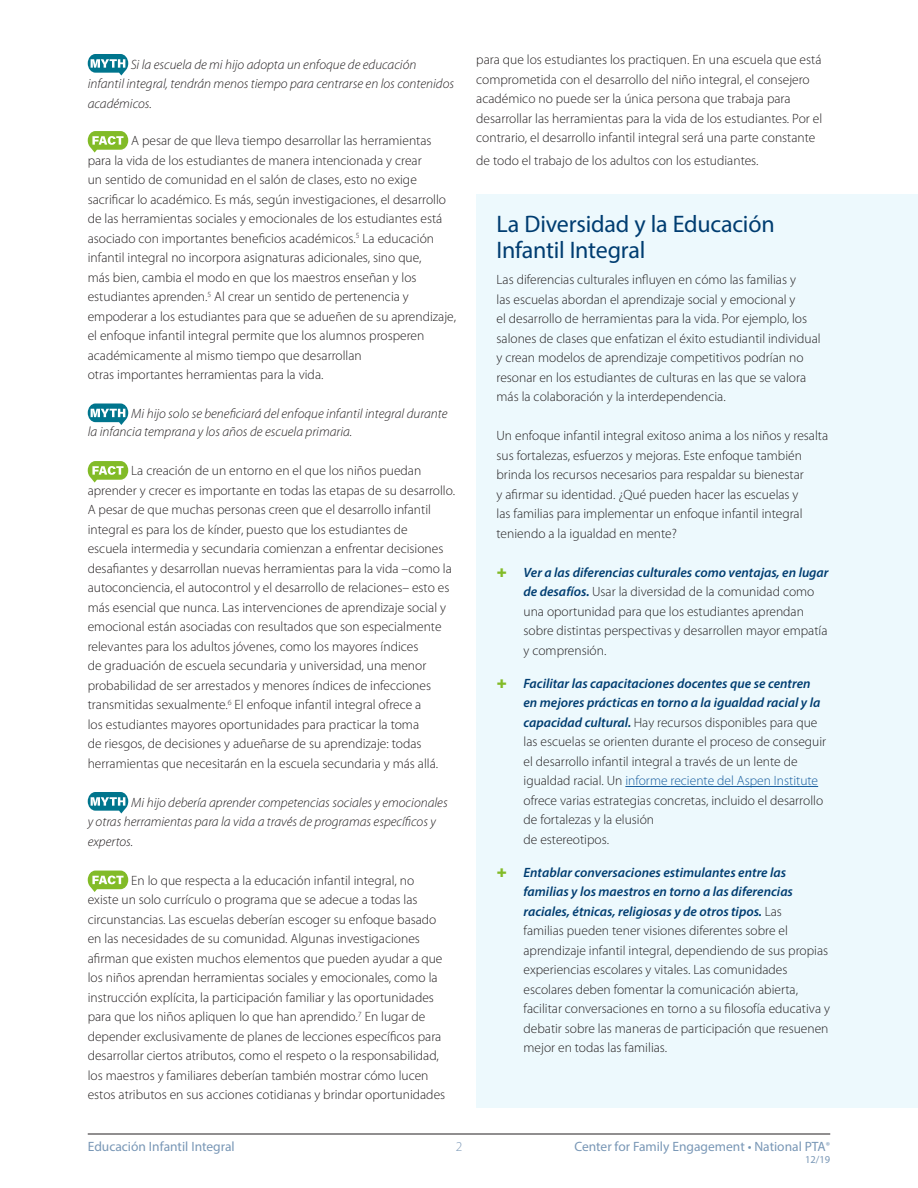
<style>
.page{position:relative;width:918px;height:1188px;background:#fff}
.page>*{position:absolute;margin:0;border:0;box-sizing:border-box;transform-origin:0 0}
.Subhead{font:24px/25.5px "Myriad Pro";letter-spacing:-.01em;color:#003d71}
.Body{font:300 13.5px/19.5px "Myriad Pro";color:#231f20}
.t1{font:italic 300 13.5px/19.5px "Myriad Pro";color:#231f20}
.t2{font:13.5px "Myriad Pro";color:#7997b6}
.t3{font:300 13.5px "Myriad Pro";color:#7997b6}
.t4{font:10.5px "Myriad Pro";color:#7997b6}
.s1{font-weight:600;font-style:italic;color:#003d71}
.s2{color:#175d9e}
.s3{font-family:"Minion Pro"}
</style>
<div class="page">
<hr style="left:88px;top:1134px;width:742px;height:1px;background:#231f20">
<svg style="left:88px;top:54px;width:40px;height:21px"></svg>
<svg style="left:88px;top:131px;width:40px;height:22px"></svg>
<svg style="left:88px;top:404px;width:40px;height:21px"></svg>
<svg style="left:88px;top:461px;width:40px;height:22px"></svg>
<svg style="left:88px;top:792px;width:40px;height:21px"></svg>
<svg style="left:88px;top:871px;width:40px;height:21px"></svg>
<div style="left:476px;top:194px;width:442px;height:914px;background:#edf9fd"></div>
<hr style="left:625px;top:786px;width:193px;height:1px;background:#175d9e">
<p class="t1" style="left:88px;top:55px;width:368px;text-indent:43px">Si la escuela de mi hijo adopta un enfoque de educación infantil integral, tendrán menos tiempo para centrarse en los contenidos académicos.</p>
<p class="Body" style="left:88px;top:131px;width:370px;text-indent:43px">A pesar de que lleva tiempo desarrollar las herramientas para la vida de los estudiantes de manera intencionada y crear<br>un sentido de comunidad en el salón de clases, esto no exige sacrificar lo académico. Es más, según investigaciones, el desarrollo de las herramientas sociales y emocionales de los estudiantes está asociado con importantes beneficios académicos.<sup>5</sup> La educación infantil integral no incorpora asignaturas adicionales, sino que,<br>más bien, cambia el modo en que los maestros enseñan y los estudiantes aprenden.<sup>5</sup> Al crear un sentido de pertenencia y empoderar a los estudiantes para que se adueñen de su aprendizaje, el enfoque infantil integral permite que los alumnos prosperen académicamente al mismo tiempo que desarrollan<br>otras importantes herramientas para la vida.</p>
<p class="t1" style="left:88px;top:405px;width:361px;line-height:18px;text-indent:43px">Mi hijo solo se beneficiará del enfoque infantil integral durante la infancia temprana y los años de escuela primaria.</p>
<p class="Body" style="left:88px;top:461px;width:369px;text-indent:43px">La creación de un entorno en el que los niños puedan aprender y crecer es importante en todas las etapas de su desarrollo.<br>A pesar de que muchas personas creen que el desarrollo infantil integral es para los de kínder, puesto que los estudiantes de<br>escuela intermedia y secundaria comienzan a enfrentar decisiones desafiantes y desarrollan nuevas herramientas para la vida –como la autoconciencia, el autocontrol y el desarrollo de relaciones– esto es más esencial que nunca. Las intervenciones de aprendizaje social y emocional están asociadas con resultados que son especialmente relevantes para los adultos jóvenes, como los mayores índices<br>de graduación de escuela secundaria y universidad, una menor probabilidad de ser arrestados y menores índices de infecciones transmitidas sexualmente.<sup>6</sup> El enfoque infantil integral ofrece a<br>los estudiantes mayores oportunidades para practicar la toma<br>de riesgos, de decisiones y adueñarse de su aprendizaje: todas herramientas que necesitarán en la escuela secundaria y más allá.</p>
<p class="t1" style="left:88px;top:793px;width:361px;text-indent:43px">Mi hijo debería aprender competencias sociales y emocionales y otras herramientas para la vida a través de programas específicos y expertos.</p>
<p class="Body" style="left:88px;top:871px;width:359px;text-indent:43px">En lo que respecta a la educación infantil integral, no existe un solo currículo o programa que se adecue a todas las circunstancias. Las escuelas deberían escoger su enfoque basado en las necesidades de su comunidad. Algunas investigaciones afirman que existen muchos elementos que pueden ayudar a que los niños aprendan herramientas sociales y emocionales, como la instrucción explícita, la participación familiar y las oportunidades para que los niños apliquen lo que han aprendido.<sup>7</sup> En lugar de depender exclusivamente de planes de lecciones específicos para desarrollar ciertos atributos, como el respeto o la responsabilidad, los maestros y familiares deberían también mostrar cómo lucen estos atributos en sus acciones cotidianas y brindar oportunidades</p>
<p class="Body" style="left:476px;top:50px;width:347px">para que los estudiantes los practiquen. En una escuela que está comprometida con el desarrollo del niño integral, el consejero académico no puede ser la única persona que trabaja para desarrollar las herramientas para la vida de los estudiantes. Por el contrario, el desarrollo infantil integral será una parte constante</p>
<p class="Body" style="left:476px;top:150px;width:284px">de todo el trabajo de los adultos con los estudiantes.</p>
<p class="Subhead" style="left:497px;top:211px;width:280px">La Diversidad y la Educación<br>Infantil Integral</p>
<p class="Body" style="left:497px;top:270px;width:326px">Las diferencias culturales influyen en cómo las familias y<br>las escuelas abordan el aprendizaje social y emocional y<br>el desarrollo de herramientas para la vida. Por ejemplo, los salones de clases que enfatizan el éxito estudiantil individual y crean modelos de aprendizaje competitivos podrían no resonar en los estudiantes de culturas en las que se valora más la colaboración y la interdependencia.</p>
<p class="Body" style="left:497px;top:426px;width:333px">Un enfoque infantil integral exitoso anima a los niños y resalta sus fortalezas, esfuerzos y mejoras. Este enfoque también brinda los recursos necesarios para respaldar su bienestar<br>y afirmar su identidad. ¿Qué pueden hacer las escuelas y<br>las familias para implementar un enfoque infantil integral teniendo a la igualdad en mente?</p>
<p class="Body" style="left:524px;top:562px;width:307px"><span class="s1">Ver a las diferencias culturales como ventajas, en lugar de desafíos.</span> Usar la diversidad de la comunidad como una oportunidad para que los estudiantes aprendan sobre distintas perspectivas y desarrollen mayor empatía y comprensión.</p>
<p class="Body" style="left:524px;top:673px;width:304px"><span class="s1">Facilitar las capacitaciones docentes que se centren en mejores prácticas en torno a la igualdad racial y la capacidad cultural.</span> Hay recursos disponibles para que las escuelas se orienten durante el proceso de conseguir el desarrollo infantil integral a través de un lente de igualdad racial. Un <span class="s2">informe reciente del Aspen Institute </span>ofrece varias estrategias concretas, incluido el desarrollo de fortalezas y la elusión<br>de estereotipos.</p>
<p class="Body" style="left:524px;top:862px;width:308px"><span class="s1">Entablar conversaciones estimulantes entre las familias y los maestros en torno a las diferencias raciales, étnicas, religiosas y de otros tipos.</span> Las<br>familias pueden tener visiones diferentes sobre el aprendizaje infantil integral, dependiendo de sus propias experiencias escolares y vitales. Las comunidades escolares deben fomentar la comunicación abierta, facilitar conversaciones en torno a su filosofía educativa y debatir sobre las maneras de participación que resuenen mejor en todas las familias.</p>
<p class="t2" style="left:88px;top:1138px;width:149px">Educación Infantil Integral</p>
<p class="t3" style="left:456px;top:1138px;width:8px">2</p>
<p class="t2" style="left:574px;top:1138px;width:257px">Center for Family Engagement • National PTA<span class="s3">®</span></p>
<p class="t4" style="left:805px;top:1153px;width:27px">12/19</p>
</div>
